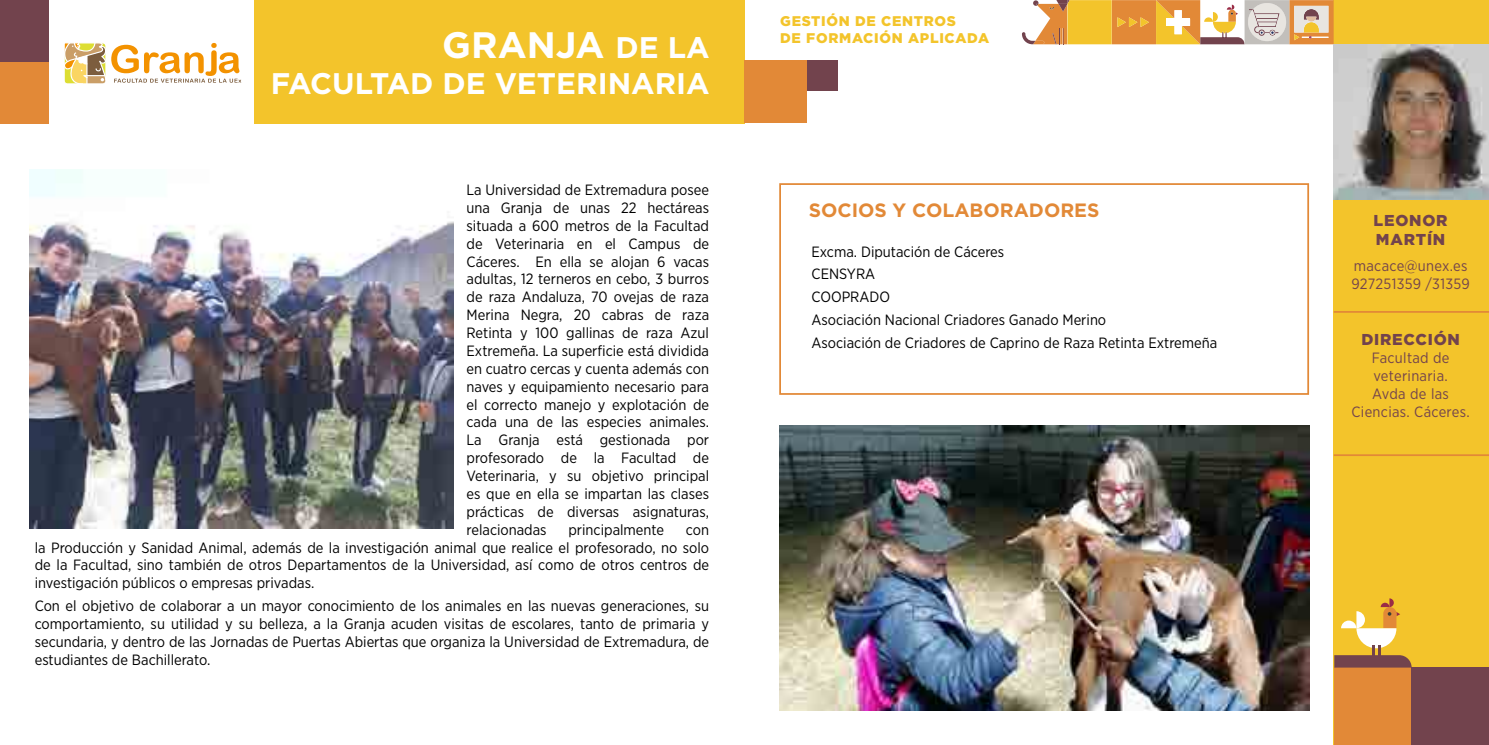
<style>
.page{position:relative;width:1489px;height:745px;background:#fff}
.page>*{position:absolute;margin:0;border:0;box-sizing:border-box;transform-origin:0 0}
.t1{font:700 36.75px "Gotham";color:#fff}
.t2{font:700 29.75px "Gotham";color:#fff}
.t3{font:700 19.25px "Gotham";color:#e28937}
.t4{font:900 15.75px/18.9px "Gotham";letter-spacing:.05em;color:#72434d}
.t5{font:14.88px/17.8px "Gotham Narrow";color:#000;text-align:justify}
.t6{font:14.88px/17.8px "Gotham Narrow";letter-spacing:.02em;color:#72434d}
.t7{font:900 14px/16.8px "Gotham";letter-spacing:.05em;color:#f3c42b}
.s1{font-size:29.75px}
</style>
<div class="page">
<div style="left:1333px;top:0;width:155px;height:744px;background:#f3c42b"></div>
<div style="left:233px;top:0;width:511px;height:123px;background:#f3c42b"></div>
<div style="left:744px;top:60px;width:63px;height:63px;background:#e28937"></div>
<div style="left:0;top:62px;width:61px;height:61px;background:#e28937"></div>
<div style="left:0;top:0;width:61px;height:62px;background:#72434d"></div>
<div style="left:806px;top:60px;width:31px;height:31px;background:#72434d"></div>
<svg style="left:1022px;top:0;width:311px;height:44px"></svg>
<div style="left:50px;top:0;width:204px;height:133px;background:#fff"></div>
<div style="left:779px;top:183px;width:529px;height:211px;border:2px solid #e28937"></div>
<svg style="left:64px;top:42px;width:177px;height:42px"></svg>
<img style="left:1333px;top:45px;width:155px;height:155px">
<hr style="left:1333px;top:311px;width:155px;height:1px;background:#e28937">
<hr style="left:1333px;top:454px;width:155px;height:2px;background:#e28937">
<div style="left:1334px;top:667px;width:77px;height:77px;background:#e28937"></div>
<div style="left:1411px;top:667px;width:77px;height:77px;background:#72434d"></div>
<img style="left:30px;top:169px;width:423px;height:358px">
<img style="left:779px;top:425px;width:529px;height:284px">
<svg style="left:1334px;top:598px;width:77px;height:69px"></svg>
<h1 class="t1" style="left:442px;top:24px;width:269px">GRANJA <span class="s1">DE LA</span></h1>
<h2 class="t2" style="left:271px;top:66px;width:440px">FACULTAD DE VETERINARIA</h2>
<p class="t5" style="left:466px;top:180px;width:244px">La Universidad de Extremadura posee una Granja de unas 22 hectáreas situada a 600 metros de la Facultad de Veterinaria en el Campus de Cáceres. En ella se alojan 6 vacas adultas, 12 terneros en cebo, 3 burros de raza Andaluza, 70 ovejas de raza Merina Negra, 20 cabras de raza Retinta y 100 gallinas de raza Azul Extremeña. La superficie está dividida en cuatro cercas y cuenta además con naves y equipamiento necesario para el correcto manejo y explotación de cada una de las especies animales.<br>La Granja está gestionada por profesorado de la Facultad de Veterinaria, y su objetivo principal es que en ella se impartan las clases prácticas de diversas asignaturas, relacionadas</p>
<p class="t5" style="left:568px;top:520px;width:97px">principalmente</p>
<p class="t5" style="left:35px;top:520px;width:676px;text-indent:651px">con la Producción y Sanidad Animal, además de la investigación animal que realice el profesorado, no solo de la Facultad, sino también de otros Departamentos de la Universidad, así como de otros centros de investigación públicos o empresas privadas.</p>
<p class="t5" style="left:35px;top:596px;width:676px">Con el objetivo de colaborar a un mayor conocimiento de los animales en las nuevas generaciones, su comportamiento, su utilidad y su belleza, a la Granja acuden visitas de escolares, tanto de primaria y secundaria, y dentro de las Jornadas de Puertas Abiertas que organiza la Universidad de Extremadura, de estudiantes de Bachillerato.</p>
<p class="t7" style="left:780px;top:13px;width:210px">GESTIÓN DE CENTROS<br>DE FORMACIÓN APLICADA</p>
<p class="t3" style="left:808px;top:199px;width:292px">SOCIOS Y COLABORADORES</p>
<p class="t5" style="left:811px;top:239px;width:407px;line-height:22.8px;text-align:left">Excma. Diputación de Cáceres<br>CENSYRA<br>COOPRADO<br>Asociación Nacional Criadores Ganado Merino<br>Asociación de Criadores de Caprino de Raza Retinta Extremeña</p>
<p class="t4" style="left:1373px;top:211px;width:75px">LEONOR<br>MARTÍN</p>
<p class="t6" style="left:1351px;top:257px;width:120px">macace@unex.es<br>927251359 /31359</p>
<p class="t4" style="left:1361px;top:330px;width:100px">DIRECCIÓN</p>
<p class="t6" style="left:1351px;top:348px;width:120px;text-align:center">Facultad de veterinaria.<br>Avda de las<br>Ciencias. Cáceres.</p>
</div>
